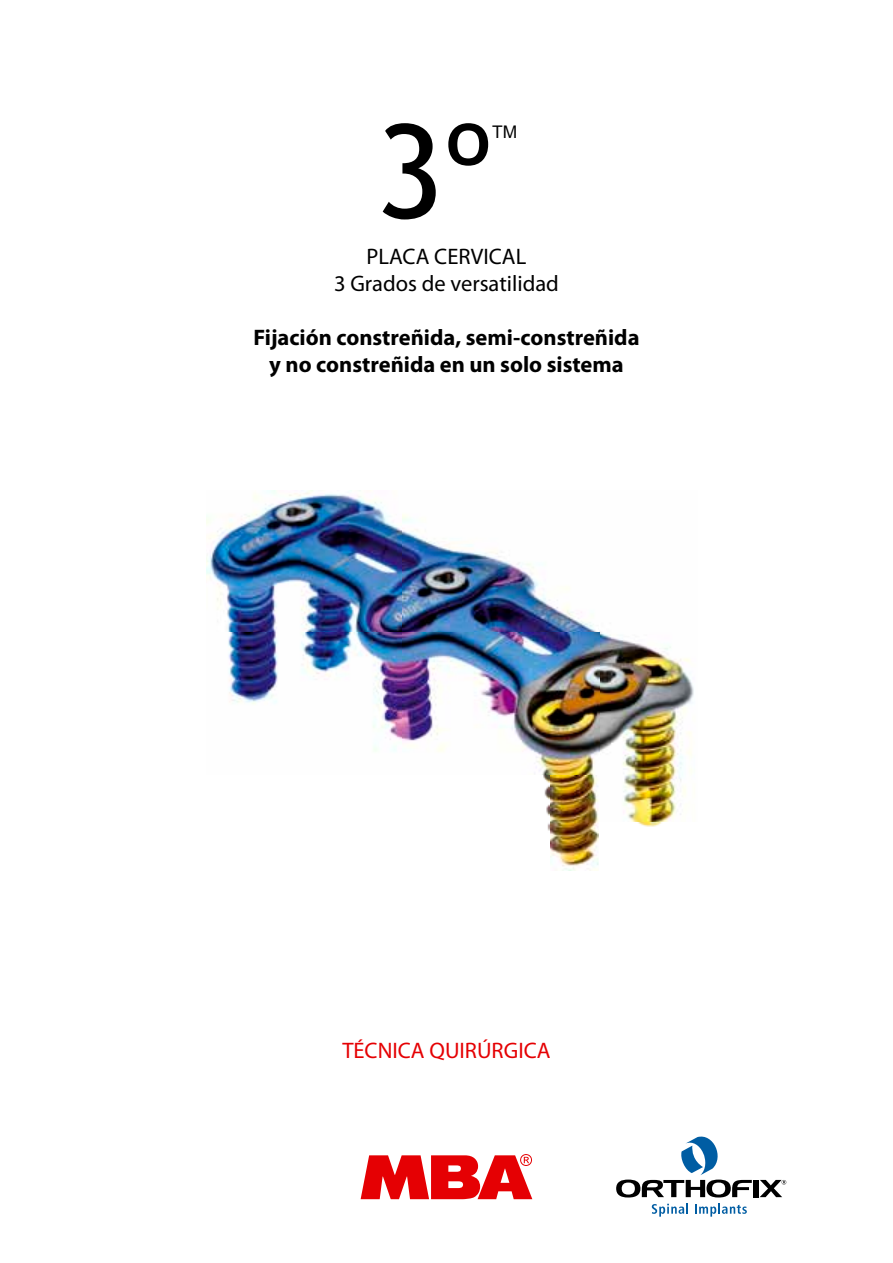
<style>
.page{position:relative;width:893px;height:1263px;background:#fff}
.page>*{position:absolute;margin:0;border:0;box-sizing:border-box;transform-origin:0 0}
.t1{font:130.5px "Trebuchet MS";color:#000}
.t2{font:700 22.5px/27px "Myriad Pro";color:#000;text-align:center}
.t3{font:22.5px/27px "Myriad Pro";color:#000;text-align:center}
.t4{font:22.5px "Myriad Pro";color:#e50003}
.t5{font:17.4px "Arial";color:#000}
</style>
<div class="page">
<svg style="left:361px;top:1154px;width:171px;height:45px"></svg>
<svg style="left:616px;top:1136px;width:136px;height:61px"></svg>
<div style="left:753px;top:1180px;width:5px;height:17px;background:#000"></div>
<svg style="left:760px;top:1180px;width:26px;height:17px"></svg>
<svg style="left:652px;top:1203px;width:36px;height:14px"></svg>
<svg style="left:695px;top:1203px;width:52px;height:14px"></svg>
<img style="left:206px;top:491px;width:488px;height:379px">
<h1 class="t1" style="left:376px;top:95px;width:118px">3º</h1>
<p class="t5" style="left:492px;top:122px;width:27px">TM</p>
<p class="t3" style="left:334px;top:242px;width:226px">PLACA CERVICAL<br>3 Grados de versatilidad</p>
<p class="t2" style="left:253px;top:323px;width:388px">Fijación constreñida, semi-constreñida y no constreñida en un solo sistema</p>
<p class="t4" style="left:342px;top:1036px;width:210px">TÉCNICA QUIRÚRGICA</p>
</div>
